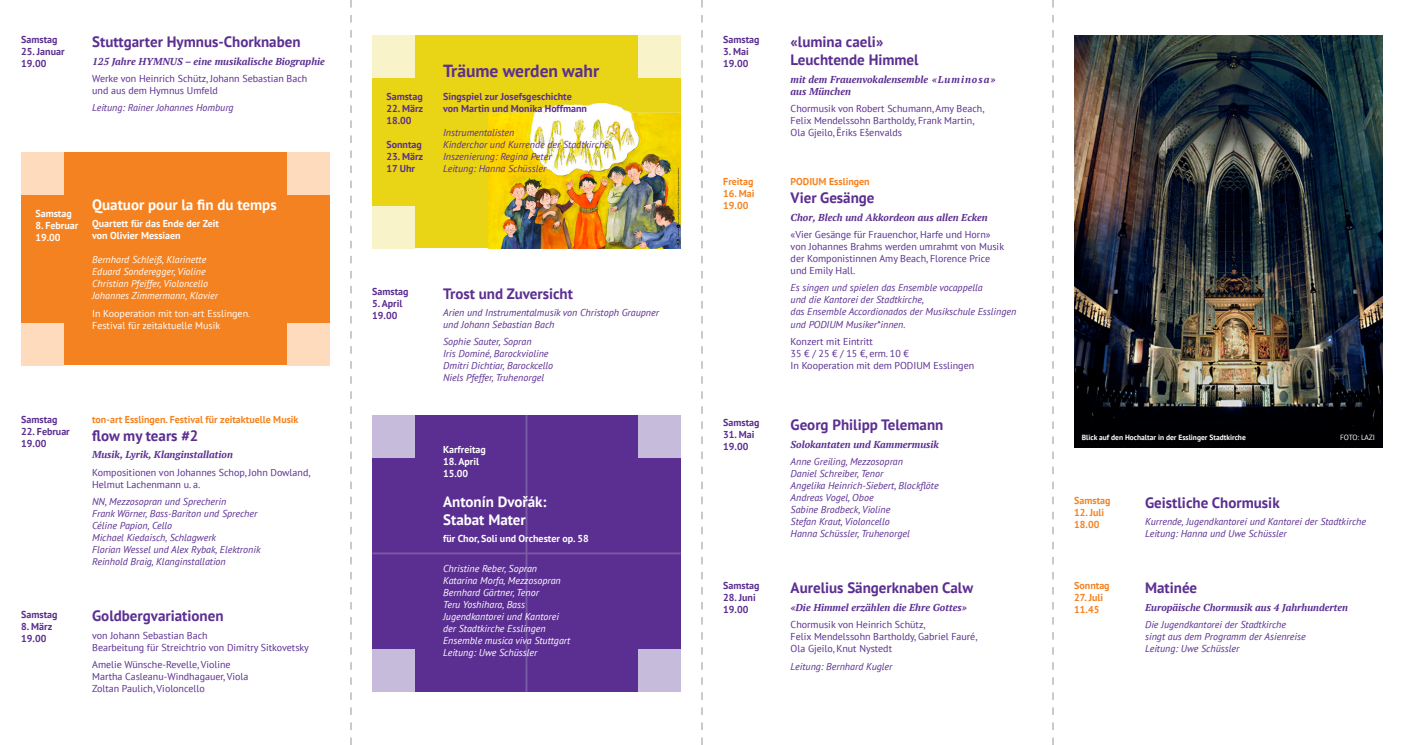
<style>
.page{position:relative;width:1404px;height:745px;background:#fff}
.page>*{position:absolute;margin:0;border:0;box-sizing:border-box;transform-origin:0 0}
.t1{font:700 17.5px "PT Sans";color:#5b2e91}
.t2{font:700 15px/18px "PT Sans";color:#5b2e91}
.t3{font:700 15px/18px "PT Sans";color:#fff}
.t4{font:italic 10px/12px "PT Sans";color:#5b2e91}
.t5{font:10px/12px "PT Sans";color:#5b2e91}
.t6{font:italic 10px/12px "PT Sans";color:#fff}
.t7{font:italic 700 10px/12.5px "PT Serif";color:#5b2e91}
.t8{font:700 10px/12px "PT Sans";color:#5b2e91}
.t9{font:700 10px/12px "PT Sans";color:#f58220}
.t10{font:700 10px/12px "PT Sans";color:#fff}
.t11{font:10px/12px "PT Sans";color:#fff}
.t12{font:700 7.5px "PT Sans";color:#fff}
.t13{font:7.5px "PT Sans";letter-spacing:-.03em;color:#fff}
</style>
<div class="page">
<svg style="left:351px;top:0;width:1px;height:744px"></svg>
<svg style="left:701px;top:0;width:1px;height:744px"></svg>
<svg style="left:1052px;top:0;width:1px;height:744px"></svg>
<div style="left:21px;top:152px;width:309px;height:213px;background:#f58220"></div>
<div style="left:21px;top:322px;width:43px;height:43px;background:#fddbbc"></div>
<div style="left:287px;top:322px;width:43px;height:43px;background:#fddbbc"></div>
<div style="left:21px;top:152px;width:43px;height:43px;background:#fddbbc"></div>
<div style="left:287px;top:152px;width:43px;height:43px;background:#fddbbc"></div>
<div style="left:372px;top:415px;width:308px;height:276px;background:#5b2e91"></div>
<div style="left:372px;top:648px;width:43px;height:43px;background:#c7bbdb"></div>
<div style="left:638px;top:648px;width:42px;height:43px;background:#c7bbdb"></div>
<div style="left:372px;top:415px;width:43px;height:42px;background:#c7bbdb"></div>
<div style="left:638px;top:415px;width:42px;height:42px;background:#c7bbdb"></div>
<div style="left:372px;top:35px;width:308px;height:213px;background:#e9d416"></div>
<div style="left:372px;top:206px;width:43px;height:42px;background:#f8f3c9"></div>
<div style="left:372px;top:35px;width:43px;height:43px;background:#f8f3c9"></div>
<div style="left:638px;top:35px;width:42px;height:43px;background:#f8f3c9"></div>
<hr style="left:372px;top:552px;width:308px;height:2px;background:#7b5aa5">
<hr style="left:525px;top:415px;width:2px;height:276px;background:#7b5aa5">
<img style="left:489px;top:103px;width:191px;height:145px">
<img style="left:1074px;top:35px;width:308px;height:411px">
<p class="t8" style="left:21px;top:33px;width:38px">Samstag</p>
<p class="t8" style="left:21px;top:45px;width:45px">25. Januar<br>19.00</p>
<h2 class="t2" style="left:92px;top:32px;width:210px">Stuttgarter Hymnus-Chorknaben</h2>
<p class="t7" style="left:92px;top:55px;width:234px">125 Jahre HYMNUS – eine musikalische Biographie</p>
<p class="t5" style="left:92px;top:72px;width:217px">Werke von Heinrich Schütz, Johann Sebastian Bach und aus dem Hymnus Umfeld</p>
<p class="t4" style="left:92px;top:101px;width:143px">Leitung: Rainer Johannes Homburg</p>
<p class="t10" style="left:35px;top:207px;width:38px">Samstag</p>
<p class="t10" style="left:35px;top:219px;width:44px">8. Februar<br>19.00</p>
<h2 class="t3" style="left:92px;top:195px;width:186px">Quatuor pour la fin du temps</h2>
<p class="t10" style="left:92px;top:217px;width:128px">Quartett für das Ende der Zeit von Olivier Messiaen</p>
<p class="t6" style="left:92px;top:253px;width:127px">Bernhard Schleiß, Klarinette<br>Eduard Sonderegger, Violine<br>Christian Pfeiffer, Violoncello<br>Johannes Zimmermann, Klavier</p>
<p class="t11" style="left:92px;top:307px;width:160px">In Kooperation mit ton-art Esslingen.<br>Festival für zeitaktuelle Musik</p>
<p class="t8" style="left:386px;top:90px;width:38px">Samstag</p>
<p class="t8" style="left:386px;top:102px;width:38px">22. März<br>18.00</p>
<p class="t8" style="left:386px;top:138px;width:37px">Sonntag</p>
<p class="t8" style="left:386px;top:150px;width:38px">23. März<br>17 Uhr</p>
<h1 class="t1" style="left:443px;top:59px;width:158px">Träume werden wahr</h1>
<p class="t8" style="left:443px;top:90px;width:145px">Singspiel zur Josefsgeschichte von Martin und Monika Hoffmann</p>
<p class="t4" style="left:443px;top:126px;width:167px">Instrumentalisten<br>Kinderchor und Kurrende der Stadtkirche<br>Inszenierung: Regina Peter<br>Leitung: Hanna Schüssler</p>
<p class="t8" style="left:372px;top:285px;width:38px">Samstag</p>
<p class="t8" style="left:372px;top:297px;width:32px">5. April<br>19.00</p>
<h2 class="t2" style="left:443px;top:284px;width:131px">Trost und Zuversicht</h2>
<p class="t4" style="left:443px;top:306px;width:217px">Arien und Instrumentalmusik von Christoph Graupner und Johann Sebastian Bach</p>
<p class="t4" style="left:443px;top:335px;width:111px">Sophie Sauter, Sopran<br>Iris Dominé, Barockvioline<br>Dmitri Dichtiar, Barockcello<br>Niels Pfeffer, Truhenorgel</p>
<p class="t8" style="left:723px;top:33px;width:38px">Samstag</p>
<p class="t8" style="left:723px;top:45px;width:27px">3. Mai<br>19.00</p>
<p class="t9" style="left:723px;top:175px;width:32px">Freitag</p>
<p class="t9" style="left:723px;top:187px;width:33px">16. Mai<br>19.00</p>
<h2 class="t2" style="left:790px;top:32px;width:129px">«lumina caeli»<br>Leuchtende Himmel</h2>
<p class="t7" style="left:790px;top:73px;width:206px">mit dem Frauenvokalensemble «Luminosa» aus München</p>
<p class="t5" style="left:790px;top:103px;width:195px">Chormusik von Robert Schumann, Amy Beach,<br>Felix Mendelssohn Bartholdy, Frank Martin,<br>Ola Gjeilo, Ēriks Ešenvalds</p>
<p class="t9" style="left:790px;top:175px;width:81px">PODIUM Esslingen</p>
<h2 class="t2" style="left:790px;top:188px;width:85px">Vier Gesänge</h2>
<p class="t7" style="left:790px;top:211px;width:199px">Chor, Blech und Akkordeon aus allen Ecken</p>
<p class="t5" style="left:790px;top:228px;width:215px">«Vier Gesänge für Frauenchor, Harfe und Horn» von Johannes Brahms werden umrahmt von Musik der Komponistinnen Amy Beach, Florence Price und Emily Hall.</p>
<p class="t4" style="left:790px;top:281px;width:227px">Es singen und spielen das Ensemble vocappella<br>und die Kantorei der Stadtkirche,<br>das Ensemble Accordionados der Musikschule Esslingen und PODIUM Musiker*innen.</p>
<p class="t5" style="left:790px;top:335px;width:185px">Konzert mit Eintritt<br>35 € / 25 € / 15 €, erm. 10 €<br>In Kooperation mit dem PODIUM Esslingen</p>
<p class="t8" style="left:21px;top:412px;width:38px">Samstag</p>
<p class="t8" style="left:21px;top:424px;width:50px">22. Februar<br>19.00</p>
<p class="t8" style="left:21px;top:607px;width:38px">Samstag</p>
<p class="t8" style="left:21px;top:619px;width:33px">8. März<br>19.00</p>
<p class="t9" style="left:92px;top:412px;width:208px">ton-art Esslingen. Festival für zeitaktuelle Musik</p>
<h2 class="t2" style="left:92px;top:425px;width:108px">flow my tears #2</h2>
<p class="t7" style="left:92px;top:448px;width:142px">Musik, Lyrik, Klanginstallation</p>
<p class="t5" style="left:92px;top:465px;width:220px">Kompositionen von Johannes Schop, John Dowland,<br>Helmut Lachenmann u. a.</p>
<p class="t4" style="left:92px;top:495px;width:170px">NN, Mezzosopran und Sprecherin<br>Frank Wörner, Bass-Bariton und Sprecher Céline Papion, Cello<br>Michael Kiedaisch, Schlagwerk<br>Florian Wessel und Alex Rybak, Elektronik Reinhold Braig, Klanginstallation</p>
<h2 class="t2" style="left:92px;top:606px;width:133px">Goldbergvariationen</h2>
<p class="t5" style="left:92px;top:628px;width:218px">von Johann Sebastian Bach<br>Bearbeitung für Streichtrio von Dimitry Sitkovetsky</p>
<p class="t5" style="left:92px;top:658px;width:158px">Amelie Wünsche-Revelle, Violine<br>Martha Casleanu-Windhagauer, Viola<br>Zoltan Paulich, Violoncello</p>
<p class="t10" style="left:443px;top:442px;width:44px">Karfreitag</p>
<p class="t10" style="left:443px;top:454px;width:37px">18. April<br>15.00</p>
<h2 class="t3" style="left:443px;top:492px;width:105px">Antonín Dvořák:<br>Stabat Mater</h2>
<p class="t10" style="left:443px;top:532px;width:147px">für Chor, Soli und Orchester op. 58</p>
<p class="t6" style="left:443px;top:561px;width:129px">Christine Reber, Sopran<br>Katarina Morfa, Mezzosopran<br>Bernhard Gärtner, Tenor<br>Teru Yoshihara, Bass<br>Jugendkantorei und Kantorei der Stadtkirche Esslingen<br>Ensemble musica viva Stuttgart<br>Leitung: Uwe Schüssler</p>
<p class="t8" style="left:723px;top:416px;width:38px">Samstag</p>
<p class="t8" style="left:723px;top:428px;width:33px">31. Mai<br>19.00</p>
<p class="t8" style="left:723px;top:579px;width:38px">Samstag</p>
<p class="t8" style="left:723px;top:591px;width:34px">28. Juni<br>19.00</p>
<h2 class="t2" style="left:790px;top:415px;width:154px">Georg Philipp Telemann</h2>
<p class="t7" style="left:790px;top:437px;width:150px">Solokantaten und Kammermusik</p>
<p class="t4" style="left:790px;top:455px;width:150px">Anne Greiling, Mezzosopran<br>Daniel Schreiber, Tenor<br>Angelika Heinrich-Siebert, Blockflöte<br>Andreas Vogel, Oboe<br>Sabine Brodbeck, Violine<br>Stefan Kraut, Violoncello<br>Hanna Schüssler, Truhenorgel</p>
<h2 class="t2" style="left:790px;top:578px;width:184px">Aurelius Sängerknaben Calw</h2>
<p class="t7" style="left:790px;top:600px;width:178px">«Die Himmel erzählen die Ehre Gottes»</p>
<p class="t5" style="left:790px;top:618px;width:188px">Chormusik von Heinrich Schütz,<br>Felix Mendelssohn Bartholdy, Gabriel Fauré,<br>Ola Gjeilo, Knut Nystedt</p>
<p class="t4" style="left:790px;top:659px;width:103px">Leitung: Bernhard Kugler</p>
<p class="t12" style="left:1081px;top:432px;width:165px">Blick auf den Hochaltar in der Esslinger Stadtkirche</p>
<p class="t13" style="left:1339px;top:432px;width:37px">FOTO: LAZI</p>
<p class="t9" style="left:1074px;top:494px;width:38px">Samstag</p>
<p class="t9" style="left:1074px;top:506px;width:31px">12. Juli<br>18.00</p>
<p class="t9" style="left:1074px;top:579px;width:37px">Sonntag</p>
<p class="t9" style="left:1074px;top:591px;width:30px">27. Juli<br>11.45</p>
<h2 class="t2" style="left:1144px;top:493px;width:136px">Geistliche Chormusik</h2>
<p class="t4" style="left:1144px;top:515px;width:222px">Kurrende, Jugendkantorei und Kantorei der Stadtkirche<br>Leitung: Hanna und Uwe Schüssler</p>
<h2 class="t2" style="left:1144px;top:578px;width:54px">Matinée</h2>
<p class="t7" style="left:1144px;top:600px;width:204px">Europäische Chormusik aus 4 Jahrhunderten</p>
<p class="t4" style="left:1144px;top:618px;width:162px">Die Jugendkantorei der Stadtkirche singt aus dem Programm der Asienreise<br>Leitung: Uwe Schüssler</p>
</div>
